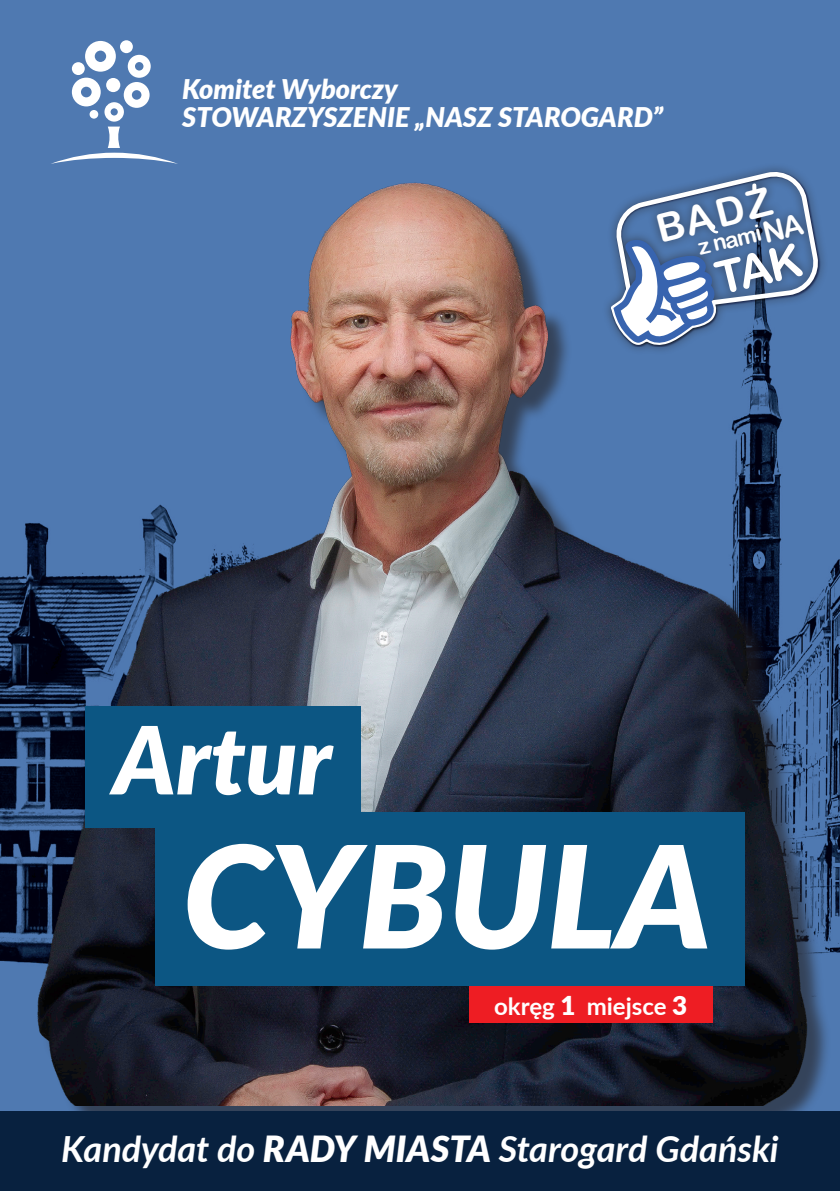
<style>
.page{position:relative;width:840px;height:1191px;background:#fff}
.page>*{position:absolute;margin:0;border:0;box-sizing:border-box;transform-origin:0 0}
.t1{font:italic 900 142px "Lato";color:#fff}
.t2{font:italic 900 94px "Lato";color:#fff}
.t3{font:39.4px "Arial Rounded MT Bold";color:#fff}
.t4{font:italic 700 36px "Lato";letter-spacing:-.005em;color:#fff}
.t5{font:italic 900 27px/28.8px "Lato";color:#fff}
.t6{font:700 24px "Lato";color:#fff}
.t7{font:22.4px "Arial Rounded MT Bold";color:#fff}
.s1{font-weight:900;font-size:26px}
.s2{font-weight:900}
</style>
<div class="page">
<img style="left:0;top:0;width:839px;height:1111px">
<img style="left:5px;top:85px;width:832px;height:1021px">
<div style="left:0;top:1111px;width:839px;height:80px;background:#08213f"></div>
<div style="left:469px;top:986px;width:242px;height:37px;background:#ee1d23"></div>
<div style="left:85px;top:706px;width:275px;height:121px;background:#0c5683"></div>
<div style="left:155px;top:812px;width:589px;height:174px;background:#0c5683"></div>
<div style="left:601px;top:162px;width:227px;height:194px;background:#231f20;opacity:.6"></div>
<svg style="left:50px;top:41px;width:128px;height:123px"></svg>
<svg style="left:609px;top:173px;width:211px;height:174px;background:#6280ab"></svg>
<p class="t5" style="left:182px;top:73px;width:482px">Komitet Wyborczy<br>STOWARZYSZENIE „NASZ STAROGARD”</p>
<p class="t2" style="left:113px;top:689px;width:220px">Artur</p>
<p class="t3" style="left:651px;top:206px;width:119px;rotate:-14deg">BADZ</p>
<p class="t7" style="left:694px;top:234px;width:66px;rotate:-13deg">z nami</p>
<p class="t1" style="left:183px;top:790px;width:529px">CYBULA</p>
<p class="t6" style="left:494px;top:989px;width:194px">okręg <span class="s1">1</span> miejsce <span class="s1">3</span></p>
<p class="t4" style="left:61px;top:1122px;width:718px">Kandydat do <span class="s2">RADY MIASTA</span> Starogard Gdański</p>
</div>
